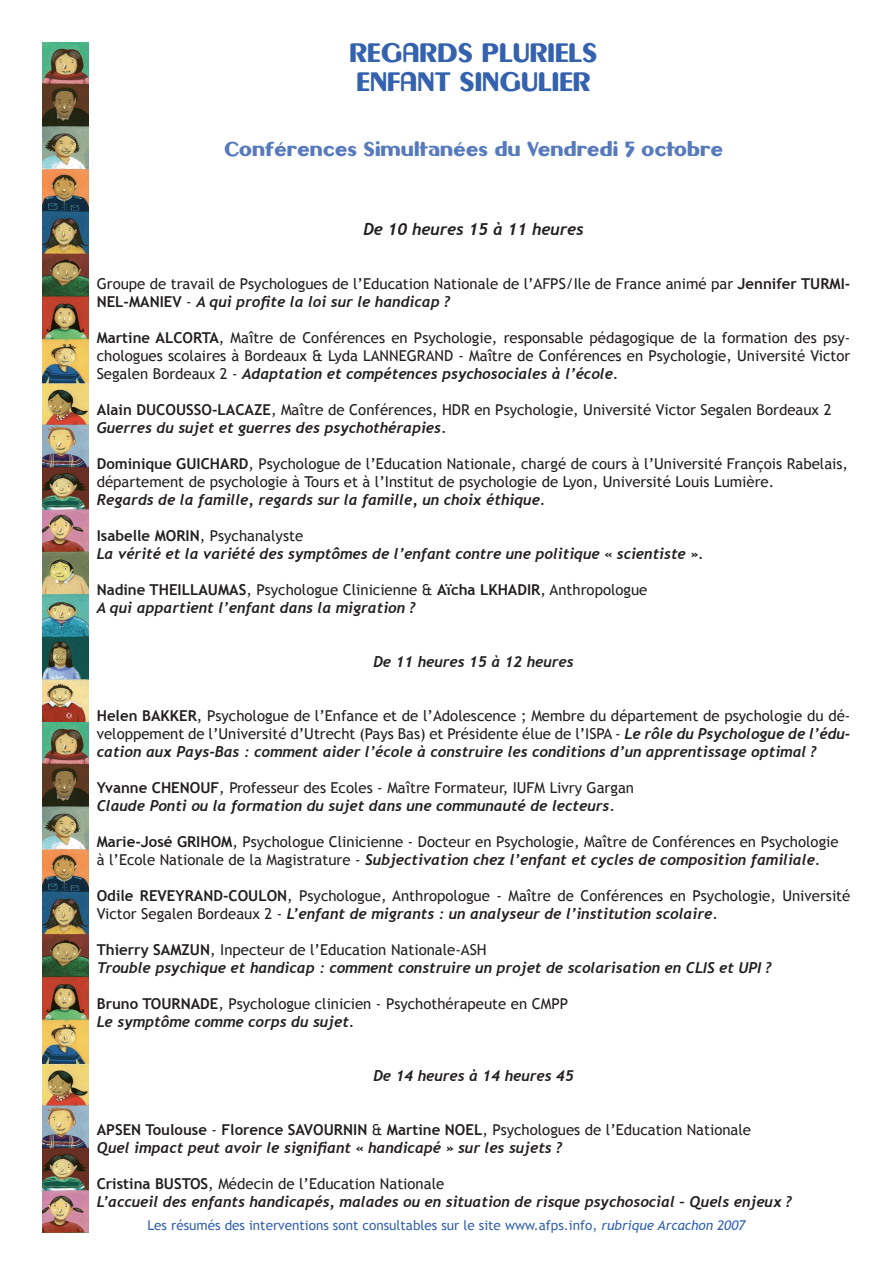
<style>
.page{position:relative;width:893px;height:1263px;background:#fff}
.page>*{position:absolute;margin:0;border:0;box-sizing:border-box;transform-origin:0 0}
.t1{font:24px/28.8px "Gilgongo";color:#3462ae}
.t2{font:18px "Gilgongo";color:#577abd}
.t3{font:italic 700 16.5px "Trebuchet";color:#231f20}
.t4{font:15px/18px "Trebuchet MS";color:#231f20}
.t5{font:italic 700 15px "Trebuchet";color:#231f20}
.t6{font:700 15px "Trebuchet MS";color:#231f20}
.t7{font:13.5px "Trebuchet MS";color:#3462ae}
.s1{font-weight:700}
.s2{font-family:"Trebuchet MS";font-style:normal}
.s3{font-family:"Trebuchet MS";font-weight:400;font-style:normal}
.s4{font-family:"Trebuchet";font-weight:700;font-style:italic}
.s5{font-weight:400}
.s6{font-style:italic}
</style>
<div class="page">
<img style="left:43px;top:43px;width:45px;height:1189px">
<h1 class="t1" style="left:350px;top:39px;width:250px">REGARDS PLURIELS<br>ENFANT SINGULIER</h1>
<p class="t2" style="left:224px;top:137px;width:500px">Conférences Simultanées du Vendredi 5 octobre</p>
<p class="t3" style="left:363px;top:219px;width:222px">De 10 heures 15 à 11 heures</p>
<p class="t4" style="left:97px;top:275px;width:755px">Groupe de travail de Psychologues de l’Education Nationale de l’AFPS/Ile de France animé par <span class="s1">Jennifer TURMI-</span></p>
<p class="t5" style="left:97px;top:293px;width:355px"><span class="s2">NEL-MANIEV</span> <span class="s3">-</span> A qui profite la loi sur le handicap ?</p>
<p class="t4" style="left:97px;top:329px;width:755px"><span class="s1">Martine ALCORTA</span>, Maître de Conférences en Psychologie, responsable pédagogique de la formation des psy&shy;chologues scolaires à Bordeaux &amp; Lyda LANNEGRAND - Maître de Conférences en Psychologie, Université Victor</p>
<p class="t5" style="left:97px;top:365px;width:523px"><span class="s3">Segalen Bordeaux 2 -</span> Adaptation et compétences psychosociales à l’école.</p>
<p class="t4" style="left:97px;top:401px;width:736px"><span class="s1">Alain DUCOUSSO-LACAZE</span>, Maître de Conférences, HDR en Psychologie, Université Victor Segalen Bordeaux 2</p>
<p class="t5" style="left:97px;top:419px;width:351px">Guerres du sujet et guerres des psychothérapies.</p>
<p class="t4" style="left:97px;top:455px;width:753px"><span class="s1">Dominique GUICHARD</span>, Psychologue de l’Education Nationale, chargé de cours à l’Université François Rabelais, département de psychologie à Tours et à l’Institut de psychologie de Lyon, Université Louis Lumière.</p>
<p class="t5" style="left:97px;top:491px;width:450px">Regards de la famille, regards sur la famille, un choix éthique.</p>
<p class="t4" style="left:97px;top:527px;width:208px"><span class="s1">Isabelle MORIN</span>, Psychanalyste</p>
<p class="t5" style="left:97px;top:545px;width:608px">La vérité et la variété des symptômes de l’enfant contre une politique « scientiste ».</p>
<p class="t4" style="left:97px;top:581px;width:552px"><span class="s1">Nadine THEILLAUMAS</span>, Psychologue Clinicienne &amp; <span class="s1">Aïcha LKHADIR</span>, Anthropologue</p>
<p class="t5" style="left:97px;top:599px;width:320px">A qui appartient l’enfant dans la migration ?</p>
<p class="t5" style="left:373px;top:653px;width:202px">De 11 heures 15 à 12 heures</p>
<p class="t4" style="left:97px;top:707px;width:755px"><span class="s1">Helen BAKKER</span>, Psychologue de l’Enfance et de l’Adolescence ; Membre du département de psychologie du dé&shy;veloppement de l’Université d’Utrecht (Pays Bas) et Présidente élue de l’ISPA - <span class="s4">Le rôle du Psychologue de l’édu-</span></p>
<p class="t5" style="left:97px;top:743px;width:722px">cation aux Pays-Bas : comment aider l’école à construire les conditions d’un apprentissage optimal ?</p>
<p class="t4" style="left:97px;top:779px;width:539px"><span class="s1">Yvanne CHENOUF</span>, Professeur des Ecoles - Maître Formateur, IUFM Livry Gargan</p>
<p class="t5" style="left:97px;top:797px;width:520px">Claude Ponti ou la formation du sujet dans une communauté de lecteurs.</p>
<p class="t4" style="left:97px;top:833px;width:743px"><span class="s1">Marie-José GRIHOM</span>, Psychologue Clinicienne - Docteur en Psychologie, Maître de Conférences en Psychologie</p>
<p class="t5" style="left:97px;top:851px;width:725px"><span class="s3">à l’Ecole Nationale de la Magistrature -</span> Subjectivation chez l’enfant et cycles de composition familiale.</p>
<p class="t4" style="left:97px;top:887px;width:755px"><span class="s1">Odile REVEYRAND-COULON</span>, Psychologue, Anthropologue - Maître de Conférences en Psychologie, Université</p>
<p class="t5" style="left:97px;top:905px;width:623px"><span class="s3">Victor Segalen Bordeaux 2 -</span> L’enfant de migrants : un analyseur de l’institution scolaire.</p>
<p class="t4" style="left:97px;top:941px;width:392px"><span class="s1">Thierry SAMZUN</span>, Inpecteur de l’Education Nationale-ASH</p>
<p class="t5" style="left:97px;top:959px;width:677px">Trouble psychique et handicap : comment construire un projet de scolarisation en CLIS et UPI ?</p>
<p class="t4" style="left:97px;top:995px;width:473px"><span class="s1">Bruno TOURNADE</span>, Psychologue clinicien - Psychothérapeute en CMPP</p>
<p class="t5" style="left:97px;top:1013px;width:259px">Le symptôme comme corps du sujet.</p>
<p class="t5" style="left:373px;top:1067px;width:202px">De 14 heures à 14 heures 45</p>
<p class="t6" style="left:97px;top:1121px;width:656px">APSEN Toulouse <span class="s5">-</span> Florence SAVOURNIN <span class="s5">&amp;</span> Martine NOEL<span class="s5">, Psychologues de l’Education Nationale</span></p>
<p class="t5" style="left:97px;top:1139px;width:467px">Quel impact peut avoir le signifiant « handicapé » sur les sujets ?</p>
<p class="t4" style="left:97px;top:1175px;width:349px"><span class="s1">Cristina BUSTOS</span>, Médecin de l’Education Nationale</p>
<p class="t5" style="left:97px;top:1193px;width:697px">L’accueil des enfants handicapés, malades ou en situation de risque psychosocial – Quels enjeux ?</p>
<p class="t7" style="left:147px;top:1218px;width:600px">Les résumés des interventions sont consultables sur le site www.afps.info, <span class="s6">rubrique Arcachon 2007</span></p>
</div>
